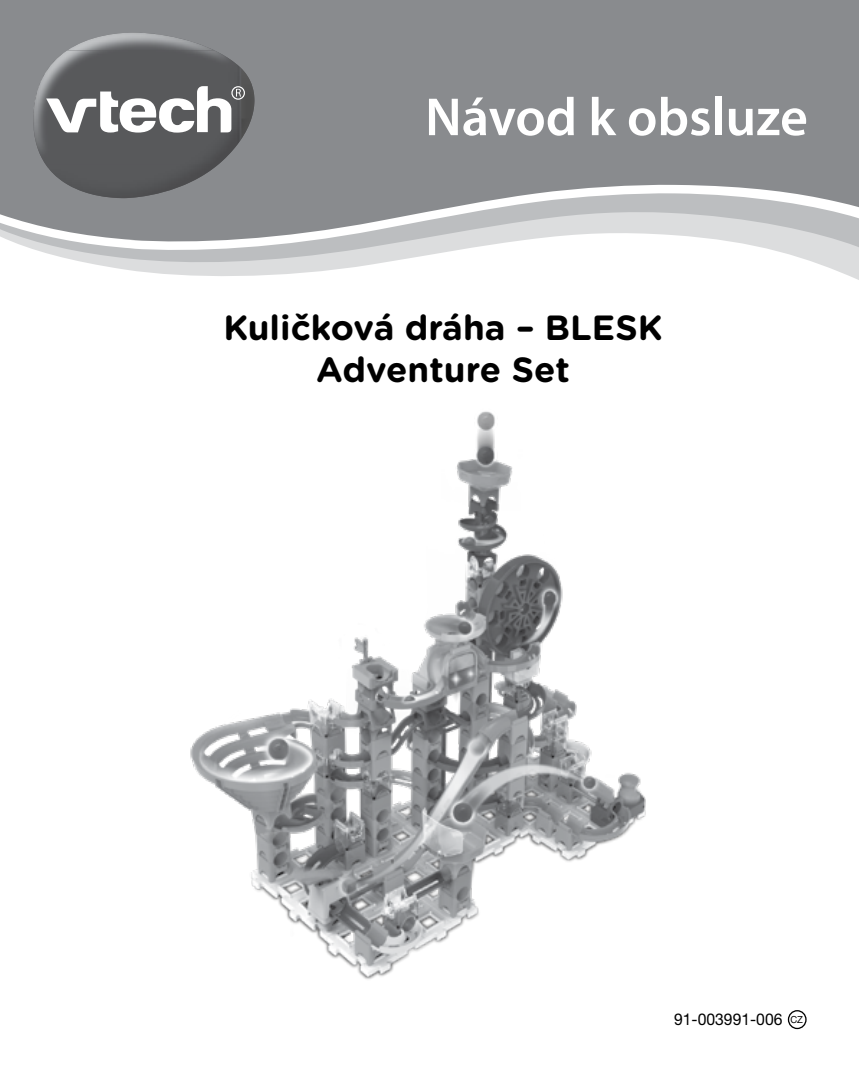
<style>
.page{position:relative;width:859px;height:1080px;background:#fff}
.page>*{position:absolute;margin:0;border:0;box-sizing:border-box;transform-origin:0 0}
.t1{font:600 54px "Myriad Pro";color:#fff}
.t2{font:700 35.1px/42px "Gotham Rounded";color:#000;text-align:center}
.t3{font:16.2px "Helvetica Neue LT Pro";color:#000}
</style>
<div class="page">
<svg style="left:100px;top:265px;width:759px;height:15px"></svg>
<svg style="left:47px;top:253px;width:812px;height:12px"></svg>
<svg style="left:19px;top:244px;width:840px;height:9px"></svg>
<svg style="left:0;top:0;width:859px;height:244px;background:#95979a"></svg>
<div style="left:33px;top:32px;width:231px;height:166px;background:#898b8e"></div>
<img style="left:45px;top:164px;width:174px;height:34px">
<img style="left:241px;top:95px;width:13px;height:44px">
<img style="left:67px;top:33px;width:147px;height:17px">
<img style="left:33px;top:50px;width:208px;height:114px">
<svg style="left:46px;top:86px;width:199px;height:47px"></svg>
<img style="left:190px;top:411px;width:456px;height:569px">
<div style="left:788px;top:1010px;width:19px;height:19px;border:1px solid #000;border-radius:50%"></div>
<h1 class="t1" style="left:425px;top:83px;width:384px">Návod k obsluze</h1>
<p class="t2" style="left:224px;top:305px;width:440px">Kuličková dráha – BLESK<br>Adventure Set</p>
<p class="t3" style="left:674px;top:1010px;width:130px">91-003991-006 <sup>CZ</sup></p>
</div>
